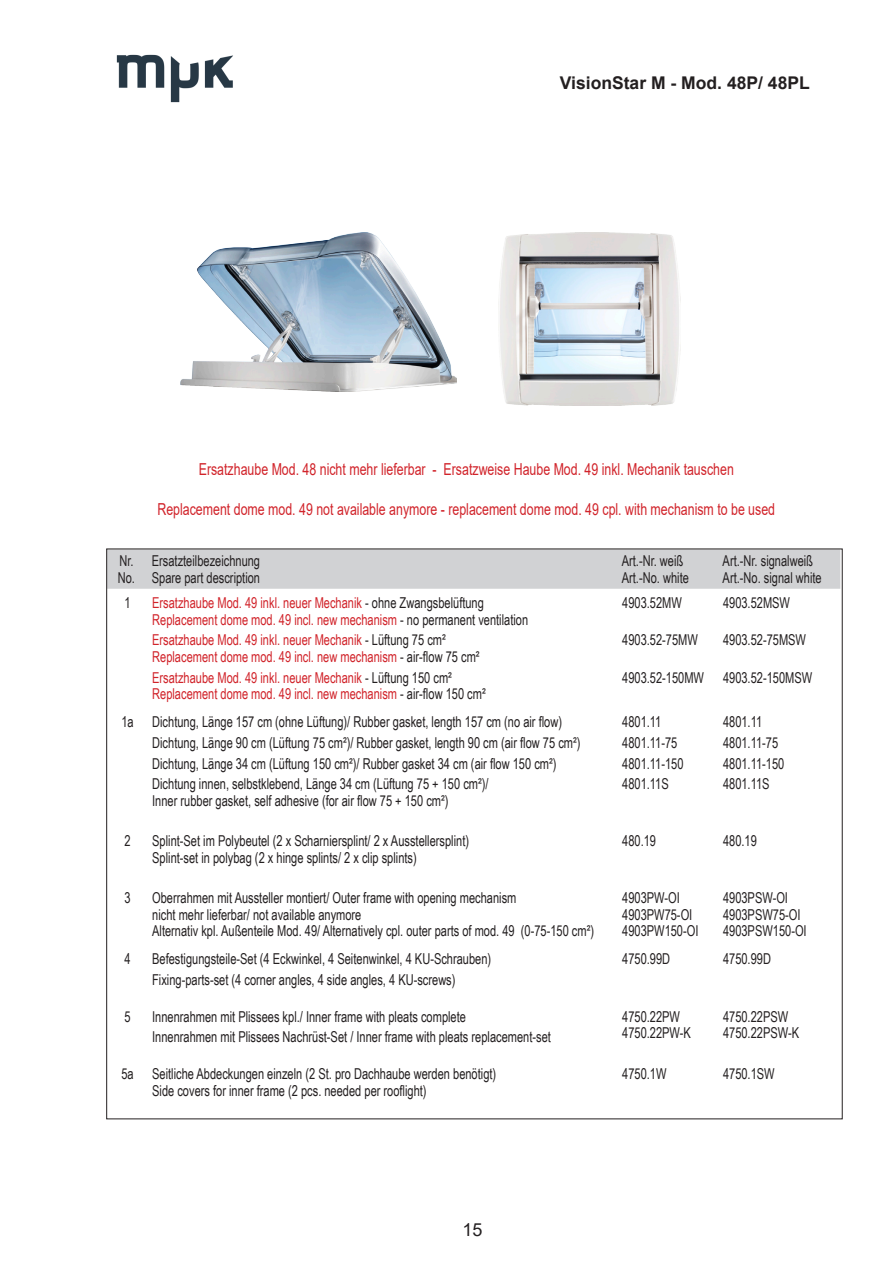
<style>
.page{position:relative;width:893px;height:1263px;background:#fff}
.page>*{position:absolute;margin:0;border:0;box-sizing:border-box;transform-origin:0 0}
.t1{font:18px "Arial";color:#231f20}
.t2{font:700 17.55px "Arial";color:#231f20}
.t3{font:16.5px "Arial";color:#d1232a;scale:.75 1}
.t4{font:15px "Arial Narrow";color:#231f20;scale:.9 1}
.t5{font:15px "Arial Narrow";color:#d1232a;scale:.9 1}
.s1{color:#231f20}
</style>
<div class="page">
<img style="left:117px;top:54px;width:116px;height:49px">
<div style="left:108px;top:551px;width:732px;height:38px;background:#d1d2d4"></div>
<img style="left:180px;top:232px;width:277px;height:159px">
<img style="left:498px;top:232px;width:181px;height:174px">
<p class="t2" style="left:560px;top:71px;width:251px">VisionStar M - Mod. 48P/ 48PL</p>
<p class="t4" style="left:119px;top:550px;width:17px">Nr.</p>
<p class="t4" style="left:118px;top:566px;width:21px">No.</p>
<p class="t3" style="left:199px;top:458px;width:715px">Ersatzhaube Mod. 48 nicht mehr lieferbar - Ersatzweise Haube Mod. 49 inkl. Mechanik tauschen</p>
<p class="t3" style="left:157px;top:497px;width:825px">Replacement dome mod. 49 not available anymore - replacement dome mod. 49 cpl. with mechanism to be used</p>
<p class="t4" style="left:152px;top:550px;width:122px">Ersatzteilbezeichnung</p>
<p class="t4" style="left:152px;top:566px;width:122px">Spare part description</p>
<p class="t4" style="left:622px;top:550px;width:70px">Art.-Nr. weiß</p>
<p class="t4" style="left:622px;top:566px;width:76px">Art.-No. white</p>
<p class="t4" style="left:723px;top:550px;width:102px">Art.-Nr. signalweiß</p>
<p class="t4" style="left:723px;top:566px;width:112px">Art.-No. signal white</p>
<p class="t4" style="left:124px;top:592px;width:8px">1</p>
<p class="t5" style="left:152px;top:592px;width:370px">Ersatzhaube Mod. 49 inkl. neuer Mechanik <span class="s1">- ohne Zwangsbelüftung</span></p>
<p class="t5" style="left:152px;top:608px;width:419px">Replacement dome mod. 49 incl. new mechanism <span class="s1">- no permanent ventilation</span></p>
<p class="t5" style="left:152px;top:629px;width:328px">Ersatzhaube Mod. 49 inkl. neuer Mechanik <span class="s1">- Lüftung 75 cm²</span></p>
<p class="t5" style="left:152px;top:646px;width:365px">Replacement dome mod. 49 incl. new mechanism <span class="s1">- air-flow 75 cm²</span></p>
<p class="t5" style="left:152px;top:666px;width:335px">Ersatzhaube Mod. 49 inkl. neuer Mechanik <span class="s1">- Lüftung 150 cm²</span></p>
<p class="t5" style="left:152px;top:683px;width:372px">Replacement dome mod. 49 incl. new mechanism <span class="s1">- air-flow 150 cm²</span></p>
<p class="t4" style="left:121px;top:711px;width:15px">1a</p>
<p class="t4" style="left:152px;top:711px;width:457px">Dichtung, Länge 157 cm (ohne Lüftung)/ Rubber gasket, length 157 cm (no air flow)</p>
<p class="t4" style="left:152px;top:731px;width:477px">Dichtung, Länge 90 cm (Lüftung 75 cm²)/ Rubber gasket, length 90 cm (air flow 75 cm²)</p>
<p class="t4" style="left:152px;top:752px;width:451px">Dichtung, Länge 34 cm (Lüftung 150 cm²)/ Rubber gasket 34 cm (air flow 150 cm²)</p>
<p class="t4" style="left:152px;top:773px;width:375px">Dichtung innen, selbstklebend, Länge 34 cm (Lüftung 75 + 150 cm²)/</p>
<p class="t4" style="left:152px;top:789px;width:331px">Inner rubber gasket, self adhesive (for air flow 75 + 150 cm²)</p>
<p class="t4" style="left:124px;top:830px;width:8px">2</p>
<p class="t4" style="left:152px;top:830px;width:354px">Splint-Set im Polybeutel (2 x Scharniersplint/ 2 x Ausstellersplint)</p>
<p class="t4" style="left:152px;top:846px;width:295px">Splint-set in polybag (2 x hinge splints/ 2 x clip splints)</p>
<p class="t4" style="left:124px;top:887px;width:8px">3</p>
<p class="t4" style="left:152px;top:887px;width:406px">Oberrahmen mit Aussteller montiert/ Outer frame with opening mechanism</p>
<p class="t4" style="left:152px;top:903px;width:234px">nicht mehr lieferbar/ not available anymore</p>
<p class="t4" style="left:152px;top:920px;width:492px">Alternativ kpl. Außenteile Mod. 49/ Alternatively cpl. outer parts of mod. 49 (0-75-150 cm²)</p>
<p class="t4" style="left:124px;top:948px;width:8px">4</p>
<p class="t4" style="left:152px;top:948px;width:378px">Befestigungsteile-Set (4 Eckwinkel, 4 Seitenwinkel, 4 KU-Schrauben)</p>
<p class="t4" style="left:152px;top:969px;width:339px">Fixing-parts-set (4 corner angles, 4 side angles, 4 KU-screws)</p>
<p class="t4" style="left:124px;top:1005px;width:8px">5</p>
<p class="t4" style="left:152px;top:1005px;width:350px">Innenrahmen mit Plissees kpl./ Inner frame with pleats complete</p>
<p class="t4" style="left:152px;top:1026px;width:444px">Innenrahmen mit Plissees Nachrüst-Set / Inner frame with pleats replacement-set</p>
<p class="t4" style="left:121px;top:1063px;width:15px">5a</p>
<p class="t4" style="left:152px;top:1063px;width:384px">Seitliche Abdeckungen einzeln (2 St. pro Dachhaube werden benötigt)</p>
<p class="t4" style="left:152px;top:1079px;width:306px">Side covers for inner frame (2 pcs. needed per rooflight)</p>
<p class="t4" style="left:622px;top:592px;width:68px">4903.52MW</p>
<p class="t4" style="left:622px;top:629px;width:86px">4903.52-75MW</p>
<p class="t4" style="left:622px;top:666px;width:92px">4903.52-150MW</p>
<p class="t4" style="left:622px;top:711px;width:45px">4801.11</p>
<p class="t4" style="left:622px;top:731px;width:63px">4801.11-75</p>
<p class="t4" style="left:622px;top:752px;width:70px">4801.11-150</p>
<p class="t4" style="left:622px;top:773px;width:53px">4801.11S</p>
<p class="t4" style="left:723px;top:592px;width:76px">4903.52MSW</p>
<p class="t4" style="left:723px;top:629px;width:94px">4903.52-75MSW</p>
<p class="t4" style="left:723px;top:666px;width:101px">4903.52-150MSW</p>
<p class="t4" style="left:723px;top:711px;width:45px">4801.11</p>
<p class="t4" style="left:723px;top:731px;width:63px">4801.11-75</p>
<p class="t4" style="left:723px;top:752px;width:70px">4801.11-150</p>
<p class="t4" style="left:723px;top:773px;width:53px">4801.11S</p>
<p class="t4" style="left:622px;top:830px;width:39px">480.19</p>
<p class="t4" style="left:723px;top:830px;width:39px">480.19</p>
<p class="t4" style="left:622px;top:887px;width:66px">4903PW-OI</p>
<p class="t4" style="left:622px;top:903px;width:79px">4903PW75-OI</p>
<p class="t4" style="left:622px;top:920px;width:86px">4903PW150-OI</p>
<p class="t4" style="left:723px;top:887px;width:74px">4903PSW-OI</p>
<p class="t4" style="left:723px;top:903px;width:88px">4903PSW75-OI</p>
<p class="t4" style="left:723px;top:920px;width:94px">4903PSW150-OI</p>
<p class="t4" style="left:622px;top:948px;width:55px">4750.99D</p>
<p class="t4" style="left:723px;top:948px;width:55px">4750.99D</p>
<p class="t4" style="left:622px;top:1005px;width:66px">4750.22PW</p>
<p class="t4" style="left:622px;top:1022px;width:78px">4750.22PW-K</p>
<p class="t4" style="left:723px;top:1005px;width:74px">4750.22PSW</p>
<p class="t4" style="left:723px;top:1022px;width:86px">4750.22PSW-K</p>
<p class="t4" style="left:622px;top:1063px;width:51px">4750.1W</p>
<p class="t4" style="left:723px;top:1063px;width:59px">4750.1SW</p>
<p class="t1" style="left:463px;top:1217px;width:22px">15</p>
</div>
